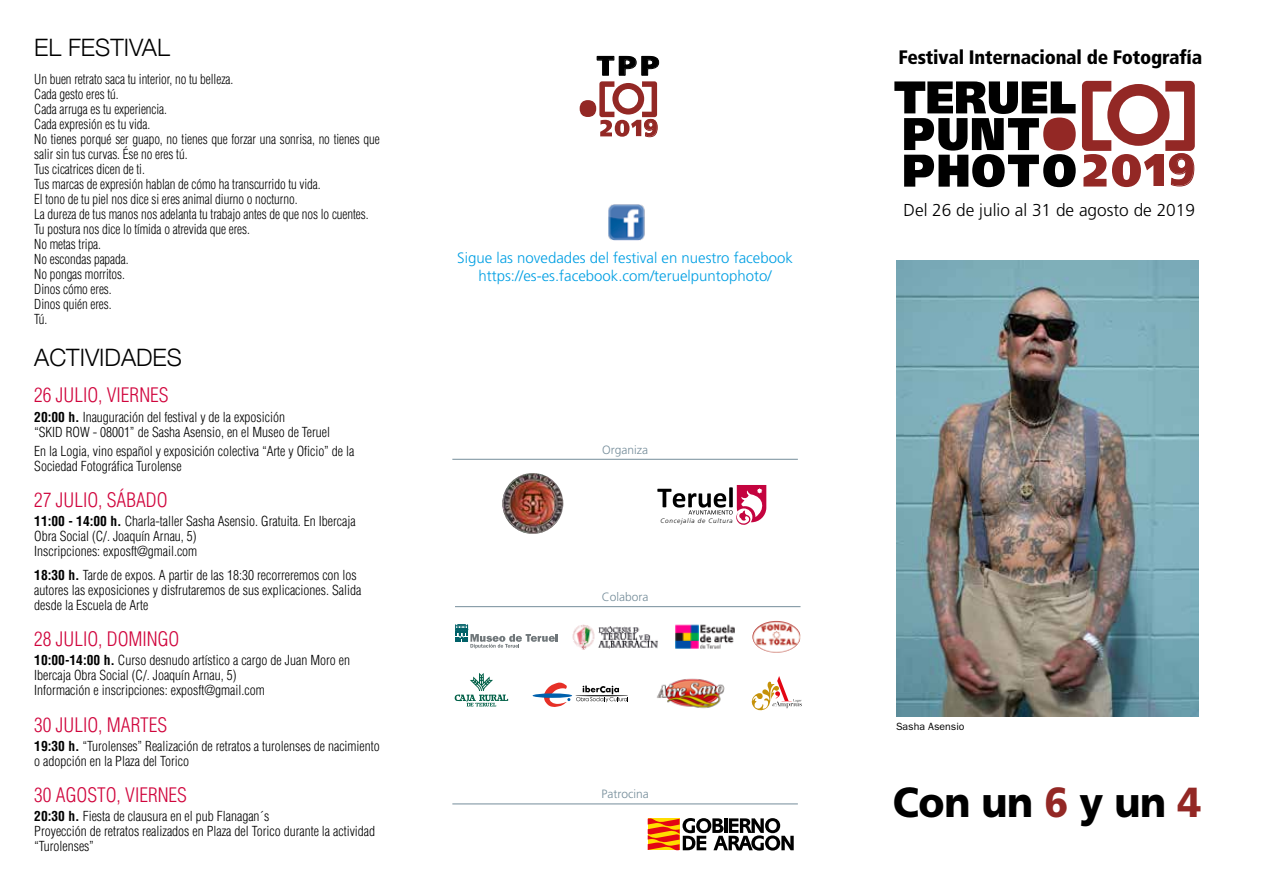
<style>
.page{position:relative;width:1263px;height:893px;background:#fff}
.page>*{position:absolute;margin:0;border:0;box-sizing:border-box;transform-origin:0 0}
.t1{font:900 44.7px "Frutiger LT Std";color:#932825}
.t2{font:900 42px "Frutiger LT Std";letter-spacing:-.01em;color:#000;scale:.93 1}
.t3{font:900 27px "Frutiger LT Std";color:#000;scale:1.16 1}
.t4{font:300 24px "Helvetica Neue";color:#000}
.t5{font:900 24px "Frutiger LT Std";color:#932825}
.t6{font:300 condensed 19.5px "Helvetica LT Std";color:#d0043c}
.t7{font:900 condensed 19.5px "Frutiger LT Std";letter-spacing:-.01em;color:#000}
.t8{font:300 17.25px "Frutiger LT Std";color:#000}
.t9{font:300 15px/18px "Frutiger LT Std";color:#009fe3;text-align:center}
.t10{font:300 condensed 13.5px/15px "Helvetica LT Std";color:#000}
.t11{font:300 condensed 13.5px/15px "Helvetica LT Std";color:#000;scale:.95 1}
.t12{font:300 12px "Frutiger LT Std";color:#758d9a}
.t13{font:10.5px "ITC Franklin Gothic Std";color:#000}
.t14{font:italic 300 6.45px "Frutiger LT Std";letter-spacing:.11em;color:#000}
.s1{font-weight:700}
.s2{color:#932825}
</style>
<div class="page">
<img style="left:897px;top:260px;width:301px;height:457px">
<svg style="left:894px;top:81px;width:182px;height:106px"></svg>
<svg style="left:1082px;top:81px;width:113px;height:106px"></svg>
<hr style="left:452px;top:459px;width:346px;height:1px;background:#758d9a">
<hr style="left:452px;top:803px;width:346px;height:1px;background:#758d9a">
<img style="left:502px;top:473px;width:61px;height:61px;border-radius:30px">
<svg style="left:657px;top:485px;width:109px;height:40px"></svg>
<img style="left:608px;top:204px;width:37px;height:36px">
<div style="left:580px;top:100px;width:16px;height:17px;background:#932825;border-radius:50%"></div>
<svg style="left:597px;top:56px;width:62px;height:81px"></svg>
<svg style="left:648px;top:818px;width:146px;height:33px"></svg>
<hr style="left:455px;top:606px;width:345px;height:1px;background:#758d9a">
<img style="left:752px;top:621px;width:48px;height:32px">
<img style="left:573px;top:625px;width:85px;height:24px">
<svg style="left:454px;top:673px;width:54px;height:34px"></svg>
<hr style="left:575px;top:695px;width:53px;height:1px;background:#000;border-radius:50%">
<svg style="left:533px;top:693px;width:39px;height:5px"></svg>
<svg style="left:544px;top:683px;width:26px;height:24px"></svg>
<svg style="left:576px;top:686px;width:52px;height:16px"></svg>
<svg style="left:455px;top:624px;width:103px;height:25px"></svg>
<img style="left:676px;top:624px;width:59px;height:25px">
<img style="left:656px;top:678px;width:69px;height:31px">
<svg style="left:751px;top:676px;width:51px;height:35px"></svg>
<h3 class="t4" style="left:34px;top:32px;width:137px">EL FESTIVAL</h3>
<p class="t11" style="left:34px;top:72px;width:365px">Un buen retrato saca tu interior, no tu belleza.<br>Cada gesto eres tú.<br>Cada arruga es tu experiencia.<br>Cada expresión es tu vida.<br>No tienes porqué ser guapo, no tienes que forzar una sonrisa, no tienes que salir sin tus curvas. Ése no eres tú.<br>Tus cicatrices dicen de ti.<br>Tus marcas de expresión hablan de cómo ha transcurrido tu vida.<br>El tono de tu piel nos dice si eres animal diurno o nocturno.<br>La dureza de tus manos nos adelanta tu trabajo antes de que nos lo cuentes.<br>Tu postura nos dice lo tímida o atrevida que eres.<br>No metas tripa.<br>No escondas papada.<br>No pongas morritos.<br>Dinos cómo eres.<br>Dinos quién eres.<br>Tú.</p>
<h3 class="t4" style="left:34px;top:343px;width:149px">ACTIVIDADES</h3>
<h3 class="t6" style="left:34px;top:383px;width:136px">26 JULIO, VIERNES</h3>
<p class="t10" style="left:34px;top:409px;width:297px"><span class="s1">20:00 h.</span> Inauguración del festival y de la exposición<br>“SKID ROW - 08001” de Sasha Asensio, en el Museo de Teruel</p>
<p class="t10" style="left:34px;top:443px;width:322px">En la Logia, vino español y exposición colectiva “Arte y Oficio” de la<br>Sociedad Fotográfica Turolense</p>
<h3 class="t6" style="left:34px;top:488px;width:135px">27 JULIO, SÁBADO</h3>
<p class="t10" style="left:34px;top:514px;width:323px"><span class="s1">11:00 - 14:00 h.</span> Charla-taller Sasha Asensio. Gratuita. En Ibercaja<br>Obra Social (C/. Joaquín Arnau, 5)<br>Inscripciones: exposft@gmail.com</p>
<p class="t10" style="left:34px;top:567px;width:328px"><span class="s1">18:30 h.</span> Tarde de expos. A partir de las 18:30 recorreremos con los autores las exposiciones y disfrutaremos de sus explicaciones. Salida desde la Escuela de Arte</p>
<h3 class="t6" style="left:34px;top:627px;width:147px">28 JULIO, DOMINGO</h3>
<p class="t10" style="left:34px;top:653px;width:317px"><span class="s1">10:00-14:00 h.</span> Curso desnudo artístico a cargo de Juan Moro en<br>Ibercaja Obra Social (C/. Joaquín Arnau, 5)<br>Información e inscripciones: exposft@gmail.com</p>
<h3 class="t6" style="left:34px;top:712px;width:134px">30 JULIO, MARTES</h3>
<p class="t10" style="left:34px;top:738px;width:347px"><span class="s1">19:30 h.</span> “Turolenses” Realización de retratos a turolenses de nacimiento o adopción en la Plaza del Torico</p>
<h3 class="t6" style="left:34px;top:783px;width:154px">30 AGOSTO, VIERNES</h3>
<p class="t10" style="left:34px;top:809px;width:342px"><span class="s1">20:30 h.</span> Fiesta de clausura en el pub Flanagan´s<br>Proyección de retratos realizados en Plaza del Torico durante la actividad “Turolenses”</p>
<h3 class="t3" style="left:597px;top:50px;width:55px">TPP</h3>
<h3 class="t5" style="left:643px;top:114px;width:16px">9</h3>
<p class="t9" style="left:457px;top:249px;width:337px">Sigue las novedades del festival en nuestro facebook https://es-es.facebook.com/teruelpuntophoto/</p>
<p class="t12" style="left:602px;top:443px;width:47px">Organiza</p>
<p class="t14" style="left:660px;top:517px;width:74px">Concejalía de Cultura</p>
<p class="t12" style="left:602px;top:590px;width:48px">Colabora</p>
<p class="t12" style="left:601px;top:787px;width:49px">Patrocina</p>
<h3 class="t7" style="left:898px;top:45px;width:305px">Festival Internacional de Fotografía</h3>
<h1 class="t1" style="left:1168px;top:143px;width:30px">9</h1>
<p class="t8" style="left:903px;top:200px;width:293px">Del 26 de julio al 31 de agosto de 2019</p>
<p class="t13" style="left:896px;top:720px;width:70px">Sasha Asensio</p>
<h2 class="t2" style="left:893px;top:777px;width:333px">Con un <span class="s2">6</span> y un <span class="s2">4</span></h2>
</div>
